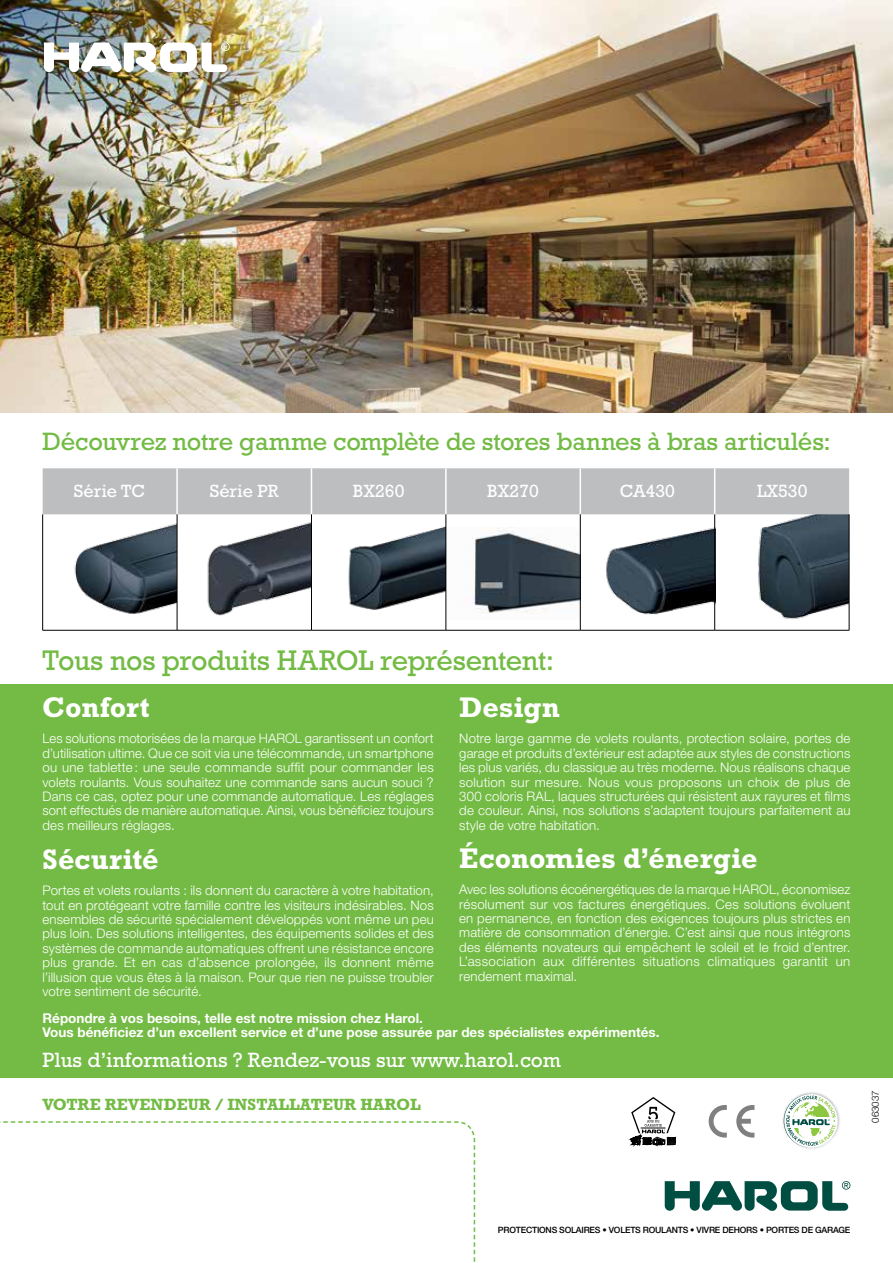
<style>
.page{position:relative;width:893px;height:1263px;background:#fff}
.page>*{position:absolute;margin:0;border:0;box-sizing:border-box;transform-origin:0 0}
.t1{font:700 28.8px "Rockwell Std";color:#fff}
.t2{font:28.8px "Rockwell Std";letter-spacing:-.02em;color:#73bb44}
.t3{font:25.5px "Rockwell Std";letter-spacing:-.01em;color:#73bb44}
.t4{font:21px "Rockwell Std";color:#fff}
.t5{font:18px "Rockwell Std";color:#fff}
.t6{font:700 16.5px "Rockwell Std";color:#73bb44}
.t7{font:700 13.5px/13.5px "Helvetica Neue LT Std";color:#fff}
.t8{font:300 13.2px/14.4px "Helvetica Neue LT Std";letter-spacing:.01em;color:#fff;text-align:justify}
.t9{font:300 9.75px "Helvetica Neue LT Std";color:#000}
.t10{font:500 8.7px "Helvetica Neue LT Std";letter-spacing:-.025em;color:#000}
</style>
<div class="page">
<img style="left:0;top:0;width:893px;height:412px">
<div style="left:0;top:685px;width:893px;height:393px;background:#73bb44"></div>
<img style="left:44px;top:43px;width:186px;height:29px">
<svg style="left:0;top:1121px;width:476px;height:141px"></svg>
<svg style="left:665px;top:1181px;width:185px;height:30px"></svg>
<svg style="left:709px;top:1105px;width:18px;height:32px"></svg>
<svg style="left:736px;top:1105px;width:18px;height:32px"></svg>
<svg style="left:631px;top:1097px;width:45px;height:48px"></svg>
<img style="left:74px;top:519px;width:103px;height:95px">
<img style="left:190px;top:522px;width:121px;height:108px">
<img style="left:348px;top:516px;width:98px;height:93px">
<img style="left:472px;top:527px;width:108px;height:92px">
<img style="left:741px;top:514px;width:108px;height:111px">
<img style="left:606px;top:527px;width:108px;height:88px">
<div style="left:43px;top:468px;width:806px;height:46px;background:#bcbec0"></div>
<hr style="left:176px;top:468px;width:2px;height:46px;background:#fff">
<hr style="left:311px;top:468px;width:1px;height:46px;background:#fff">
<hr style="left:445px;top:468px;width:2px;height:46px;background:#fff">
<hr style="left:580px;top:468px;width:1px;height:46px;background:#fff">
<hr style="left:714px;top:468px;width:1px;height:46px;background:#fff">
<hr style="left:42px;top:514px;width:1px;height:116px;background:#000">
<hr style="left:177px;top:514px;width:1px;height:116px;background:#000">
<hr style="left:311px;top:514px;width:1px;height:116px;background:#000">
<hr style="left:446px;top:514px;width:1px;height:116px;background:#000">
<hr style="left:580px;top:514px;width:1px;height:116px;background:#000">
<hr style="left:714px;top:514px;width:1px;height:116px;background:#000">
<hr style="left:849px;top:514px;width:1px;height:116px;background:#000">
<hr style="left:43px;top:630px;width:134px;height:1px;background:#000">
<hr style="left:177px;top:630px;width:134px;height:1px;background:#000">
<hr style="left:311px;top:630px;width:135px;height:1px;background:#000">
<hr style="left:446px;top:630px;width:134px;height:1px;background:#000">
<hr style="left:580px;top:630px;width:135px;height:1px;background:#000">
<hr style="left:715px;top:630px;width:134px;height:1px;background:#000">
<img style="left:783px;top:1092px;width:57px;height:57px">
<svg style="left:784px;top:1094px;width:52px;height:53px"></svg>
<h2 class="t3" style="left:43px;top:426px;width:790px">Découvrez notre gamme complète de stores bannes à bras articulés:</h2>
<h3 class="t5" style="left:74px;top:481px;width:73px">Série TC</h3>
<h3 class="t5" style="left:210px;top:481px;width:70px">Série PR</h3>
<h3 class="t5" style="left:353px;top:481px;width:53px">BX260</h3>
<h3 class="t5" style="left:487px;top:481px;width:53px">BX270</h3>
<h3 class="t5" style="left:620px;top:481px;width:57px">CA430</h3>
<h3 class="t5" style="left:757px;top:481px;width:52px">LX530</h3>
<h1 class="t2" style="left:43px;top:643px;width:513px">Tous nos produits HAROL représentent:</h1>
<h1 class="t1" style="left:43px;top:690px;width:109px">Confort</h1>
<p class="t8" style="left:43px;top:731px;width:393px">Les solutions motorisées de la marque HAROL garantissent un confort d’utilisation ultime. Que ce soit via une télécommande, un smartphone ou une tablette : une seule commande suffit pour commander les volets roulants. Vous souhaitez une commande sans aucun souci ?<br>Dans ce cas, optez pour une commande automatique. Les réglages sont effectués de manière automatique. Ainsi, vous bénéficiez toujours des meilleurs réglages.</p>
<h1 class="t1" style="left:43px;top:842px;width:118px">Sécurité</h1>
<p class="t8" style="left:43px;top:883px;width:393px">Portes et volets roulants : ils donnent du caractère à votre habitation, tout en protégeant votre famille contre les visiteurs indésirables. Nos ensembles de sécurité spécialement développés vont même un peu plus loin. Des solutions intelligentes, des équipements solides et des systèmes de commande automatiques offrent une résistance encore plus grande. Et en cas d’absence prolongée, ils donnent même l’illusion que vous êtes à la maison. Pour que rien ne puisse troubler votre sentiment de sécurité.</p>
<h1 class="t1" style="left:459px;top:690px;width:102px">Design</h1>
<p class="t8" style="left:459px;top:731px;width:393px">Notre large gamme de volets roulants, protection solaire, portes de garage et produits d’extérieur est adaptée aux styles de constructions les plus variés, du classique au très moderne. Nous réalisons chaque solution sur mesure. Nous vous proposons un choix de plus de 300 coloris RAL, laques structurées qui résistent aux rayures et films de couleur. Ainsi, nos solutions s’adaptent toujours parfaitement au style de votre habitation.</p>
<h1 class="t1" style="left:459px;top:841px;width:300px">Économies d’énergie</h1>
<p class="t8" style="left:459px;top:882px;width:393px">Avec les solutions écoénergétiques de la marque HAROL, économisez résolument sur vos factures énergétiques. Ces solutions évoluent en permanence, en fonction des exigences toujours plus strictes en matière de consommation d’énergie. C’est ainsi que nous intégrons des éléments novateurs qui empêchent le soleil et le froid d’entrer.<br>L’association aux différentes situations climatiques garantit un rendement maximal.</p>
<p class="t7" style="left:43px;top:1011px;width:618px">Répondre à vos besoins, telle est notre mission chez Harol.<br>Vous bénéficiez d’un excellent service et d’une pose assurée par des spécialistes expérimentés.</p>
<h3 class="t4" style="left:43px;top:1047px;width:520px">Plus d’informations ? Rendez-vous sur www.harol.com</h3>
<p class="t6" style="left:43px;top:1094px;width:380px">VOTRE REVENDEUR / INSTALLATEUR HAROL</p>
<p class="t9" style="left:869px;top:1123px;width:34px;rotate:-90deg">063037</p>
<p class="t10" style="left:498px;top:1224px;width:354px">PROTECTIONS SOLAIRES • VOLETS ROULANTS • VIVRE DEHORS • PORTES DE GARAGE</p>
</div>
